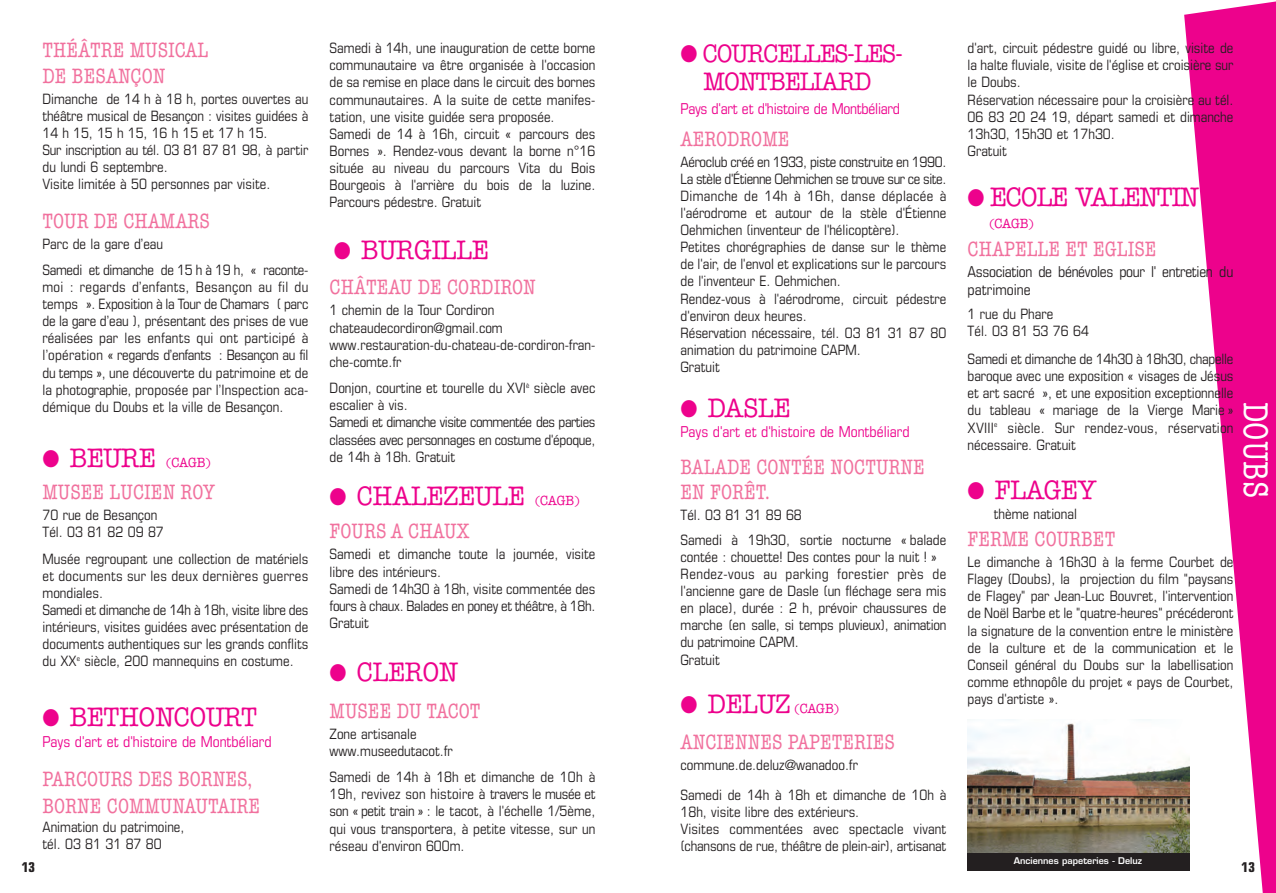
<style>
.page{position:relative;width:1276px;height:893px;background:#fff}
.page>*{position:absolute;margin:0;border:0;box-sizing:border-box;transform-origin:0 0}
.t1{font:condensed 36px "American Typewriter";color:#fff}
.t2{font:500 27px "American Typewriter";color:#ed028c;scale:.9 1}
.t3{font:500 27px "American Typewriter";letter-spacing:-.035em;color:#ed028c;scale:.9 1}
.t4{font:500 25.5px/28.2px "American Typewriter";letter-spacing:-.035em;color:#ed028c;text-align:center;scale:.89 1}
.t5{font:condensed 21px/25.2px "American Typewriter";color:#f1719e}
.t6{font:condensed 15px "Eurostile";color:#ed028c}
.t7{font:condensed 15px/18px "Eurostile";letter-spacing:-.02em;color:#231f20}
.t8{font:condensed 14.25px/17.1px "Eurostile";color:#231f20}
.t9{font:condensed 14.25px/17.1px "Eurostile";letter-spacing:-.02em;color:#231f20}
.t10{font:500 13.5px "American Typewriter";letter-spacing:-.03em;color:#ed028c;scale:.9 1}
.t11{font:700 condensed 13.5px "Eurostile";color:#231f20}
.t12{font:600 9px "Eurostile";color:#fff}
.s1{font-size:27px}
.s2{font-size:13.5px}
</style>
<div class="page">
<svg style="left:1184px;top:1px;width:92px;height:892px;fill:#ed028c"></svg>
<div style="left:967px;top:720px;width:222px;height:151px;background:#231f20"></div>
<img style="left:967px;top:720px;width:222px;height:132px">
<h3 class="t5" style="left:43px;top:40px;width:167px">THÉÂTRE MUSICAL<br>DE BESANÇON</h3>
<p class="t8" style="left:43px;top:91px;width:267px">Dimanche de 14 h à 18 h, portes ouvertes au théâtre musical de Besançon : visites guidées à 14 h 15, 15 h 15, 16 h 15 et 17 h 15.<br>Sur inscription au tél. 03 81 87 81 98, à partir du lundi 6 septembre.<br>Visite limitée à 50 personnes par visite.</p>
<h3 class="t5" style="left:43px;top:210px;width:169px">TOUR DE CHAMARS</h3>
<p class="t9" style="left:43px;top:232px;width:267px;line-height:26.4px">Parc de la gare d’eau<br>Samedi et dimanche de 15 h à 19 h, « raconte-</p>
<p class="t8" style="left:43px;top:280px;width:267px;text-align:justify">moi : regards d’enfants, Besançon au fil du temps ». Exposition à la Tour de Chamars ( parc de la gare d’eau ), présentant des prises de vue réalisées par les enfants qui ont participé à l’opération « regards d’enfants : Besançon au fil du temps », une découverte du patrimoine et de la photographie, proposée par l’Inspection aca&shy;démique du Doubs et la ville de Besançon.</p>
<p class="t10" style="left:43px;top:458px;width:189px">● <span class="s1">BEURE</span> (CAGB)</p>
<h3 class="t5" style="left:43px;top:481px;width:174px">MUSEE LUCIEN ROY</h3>
<p class="t8" style="left:43px;top:508px;width:123px">70 rue de Besançon<br>Tél. 03 81 82 09 87</p>
<p class="t8" style="left:43px;top:551px;width:267px">Musée regroupant une collection de matériels et documents sur les deux dernières guerres mondiales.<br>Samedi et dimanche de 14h à 18h, visite libre des intérieurs, visites guidées avec présentation de documents authentiques sur les grands conflits du XX<sup>e</sup> siècle, 200 mannequins en costume.</p>
<h2 class="t2" style="left:43px;top:707px;width:240px">● BETHONCOURT</h2>
<p class="t6" style="left:43px;top:736px;width:231px">Pays d'art et d'histoire de Montbéliard</p>
<h3 class="t5" style="left:43px;top:767px;width:219px;line-height:27px">PARCOURS DES BORNES,<br>BORNE COMMUNAUTAIRE</h3>
<p class="t8" style="left:43px;top:819px;width:143px">Animation du patrimoine, tél. 03 81 31 87 80</p>
<p class="t8" style="left:330px;top:41px;width:267px">Samedi à 14h, une inauguration de cette borne communautaire va être organisée à l'occasion de sa remise en place dans le circuit des bornes communautaires. A la suite de cette manifes&shy;tation, une visite guidée sera proposée.<br>Samedi de 14 à 16h, circuit « parcours des Bornes ». Rendez-vous devant la borne n°16 située au niveau du parcours Vita du Bois Bourgeois à l'arrière du bois de la luzine.<br>Parcours pédestre. Gratuit</p>
<h2 class="t2" style="left:334px;top:241px;width:173px">● BURGILLE</h2>
<h3 class="t5" style="left:330px;top:277px;width:208px">CHÂTEAU DE CORDIRON</h3>
<p class="t8" style="left:330px;top:303px;width:267px">1 chemin de la Tour Cordiron chateaudecordiron@gmail.com www.restauration-du-chateau-de-cordiron-fran&shy;che-comte.fr</p>
<p class="t9" style="left:330px;top:381px;width:267px">Donjon, courtine et tourelle du XVI<sup>è</sup> siècle avec escalier à vis.<br>Samedi et dimanche visite commentée des parties classées avec personnages en costume d'époque, de 14h à 18h. Gratuit</p>
<h2 class="t2" style="left:330px;top:486px;width:280px">● CHALEZEULE <span class="s2">(CAGB)</span></h2>
<h3 class="t5" style="left:330px;top:521px;width:141px">FOURS A CHAUX</h3>
<p class="t8" style="left:330px;top:547px;width:267px">Samedi et dimanche toute la journée, visite libre des intérieurs.<br>Samedi de 14h30 à 18h, visite commentée des fours à chaux. Balades en poney et théâtre, à 18h.<br>Gratuit</p>
<h2 class="t2" style="left:330px;top:662px;width:144px">● CLERON</h2>
<h3 class="t5" style="left:330px;top:700px;width:152px">MUSEE DU TACOT</h3>
<p class="t8" style="left:330px;top:726px;width:125px">Zone artisanale www.museedutacot.fr</p>
<p class="t8" style="left:330px;top:770px;width:267px;text-align:justify">Samedi de 14h à 18h et dimanche de 10h à 19h, revivez son histoire à travers le musée et son « petit train » : le tacot, à l'échelle 1/5ème, qui vous transportera, à petite vitesse, sur un réseau d'environ 600m.</p>
<h3 class="t4" style="left:680px;top:41px;width:251px">● COURCELLES-LES-<br>MONTBELIARD</h3>
<p class="t6" style="left:680px;top:103px;width:221px">Pays d'art et d'histoire de Montbéliard</p>
<h3 class="t5" style="left:680px;top:128px;width:110px">AERODROME</h3>
<p class="t8" style="left:680px;top:154px;width:267px">Aéroclub créé en 1933, piste construite en 1990.<br>La stèle d'Étienne Oehmichen se trouve sur ce site.<br>Dimanche de 14h à 16h, danse déplacée à l'aérodrome et autour de la stèle d'Étienne Oehmichen (inventeur de l'hélicoptère).<br>Petites chorégraphies de danse sur le thème de l'air, de l'envol et explications sur le parcours de l'inventeur E. Oehmichen.<br>Rendez-vous à l'aérodrome, circuit pédestre d'environ deux heures.<br>Réservation nécessaire, tél. 03 81 31 87 80 animation du patrimoine CAPM.<br>Gratuit</p>
<h2 class="t2" style="left:680px;top:399px;width:124px">● DASLE</h2>
<p class="t6" style="left:680px;top:426px;width:231px">Pays d'art et d'histoire de Montbéliard</p>
<h3 class="t5" style="left:680px;top:456px;width:246px">BALADE CONTÉE NOCTURNE<br>EN FORÊT.</h3>
<p class="t8" style="left:680px;top:503px;width:267px;line-height:25px">Tél. 03 81 31 89 68<br>Samedi à 19h30, sortie nocturne « balade</p>
<p class="t8" style="left:680px;top:549px;width:267px">contée : chouette! Des contes pour la nuit ! » Rendez-vous au parking forestier près de l'ancienne gare de Dasle (un fléchage sera mis en place), durée : 2 h, prévoir chaussures de marche (en salle, si temps pluvieux), animation du patrimoine CAPM.<br>Gratuit</p>
<p class="t10" style="left:680px;top:703px;width:178px">● <span class="s1">DELUZ</span> (CAGB)</p>
<h3 class="t5" style="left:680px;top:731px;width:216px">ANCIENNES PAPETERIES</h3>
<p class="t8" style="left:680px;top:752px;width:267px;line-height:29.5px">commune.de.deluz@wanadoo.fr<br>Samedi de 14h à 18h et dimanche de 10h à</p>
<p class="t8" style="left:680px;top:804px;width:267px">18h, visite libre des extérieurs.<br>Visites commentées avec spectacle vivant (chansons de rue, théâtre de plein-air), artisanat</p>
<p class="t8" style="left:967px;top:41px;width:267px">d'art, circuit pédestre guidé ou libre, visite de la halte fluviale, visite de l'église et croisière sur le Doubs.<br>Réservation nécessaire pour la croisière au tél.<br>06 83 20 24 19, départ samedi et dimanche 13h30, 15h30 et 17h30.<br>Gratuit</p>
<h2 class="t3" style="left:967px;top:187px;width:258px">● ECOLE VALENTIN</h2>
<p class="t10" style="left:989px;top:219px;width:52px">(CAGB)</p>
<h3 class="t5" style="left:967px;top:238px;width:190px">CHAPELLE ET EGLISE</h3>
<p class="t7" style="left:967px;top:264px;width:267px">Association de bénévoles pour l' entretien du patrimoine</p>
<p class="t8" style="left:967px;top:307px;width:123px">1 rue du Phare<br>Tél. 03 81 53 76 64</p>
<p class="t8" style="left:967px;top:352px;width:267px;text-align:justify">Samedi et dimanche de 14h30 à 18h30, chapelle baroque avec une exposition « visages de Jésus et art sacré », et une exposition exceptionnelle du tableau « mariage de la Vierge Marie » XVIII<sup>e</sup> siècle. Sur rendez-vous, réservation nécessaire. Gratuit</p>
<h2 class="t2" style="left:967px;top:481px;width:144px">● FLAGEY</h2>
<p class="t8" style="left:993px;top:506px;width:85px">thème national</p>
<h3 class="t5" style="left:967px;top:528px;width:149px">FERME COURBET</h3>
<p class="t8" style="left:967px;top:555px;width:267px;text-align:justify">Le dimanche à 16h30 à la ferme Courbet de Flagey (Doubs), la projection du film "paysans de Flagey" par Jean-Luc Bouvret, l'intervention de Noël Barbe et le "quatre-heures" précéderont la signature de la convention entre le ministère de la culture et de la communication et le Conseil général du Doubs sur la labellisation comme ethnopôle du projet « pays de Courbet, pays d'artiste ».</p>
<h1 class="t1" style="left:1267px;top:402px;width:98px;rotate:90deg">DOUBS</h1>
<p class="t12" style="left:1014px;top:858px;width:130px">Anciennes papeteries - Deluz</p>
<p class="t11" style="left:22px;top:863px;width:15px">13</p>
<p class="t11" style="left:1241px;top:863px;width:15px">13</p>
</div>
